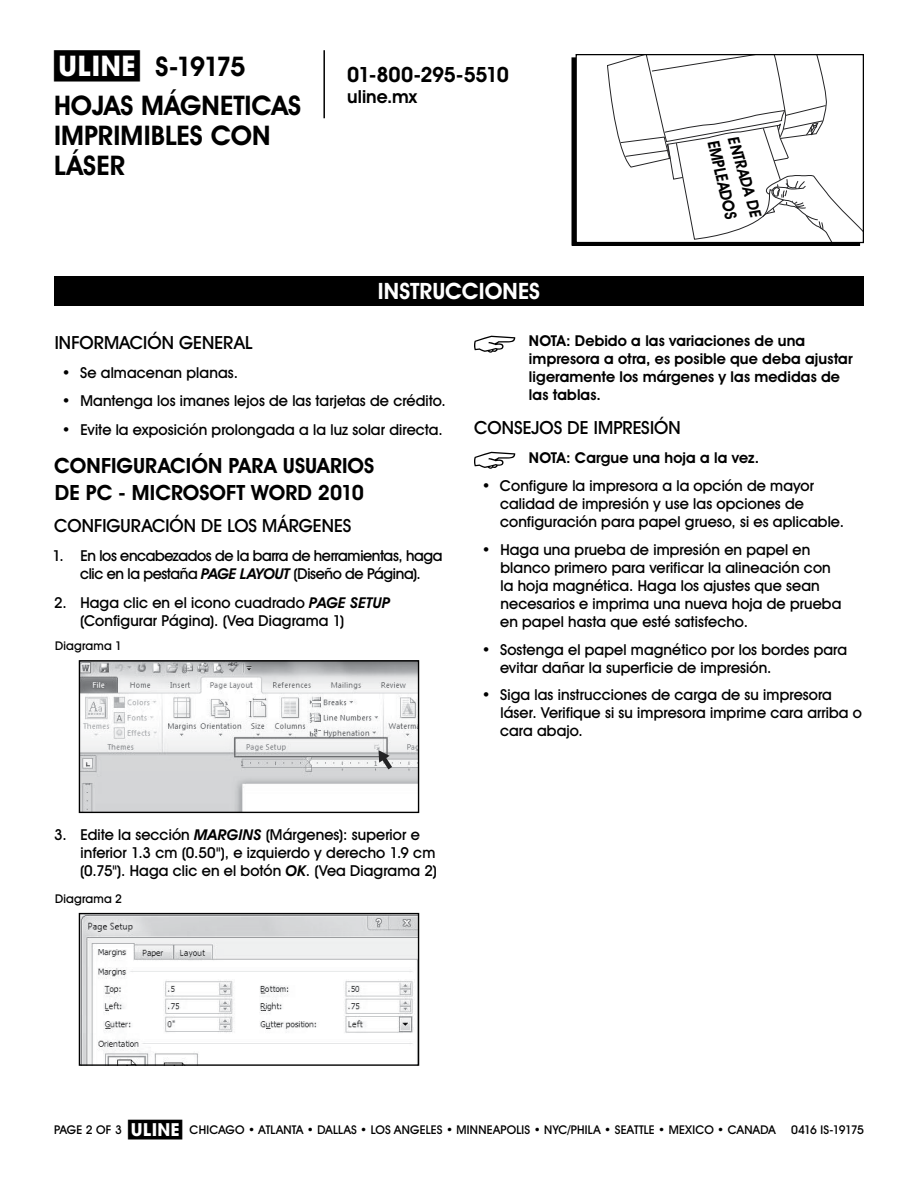
<style>
.page{position:relative;width:918px;height:1188px;background:#fff}
.page>*{position:absolute;margin:0;border:0;box-sizing:border-box;transform-origin:0 0}
.t1{font:700 27px/30px "Uline Two Knine";letter-spacing:.005em;color:#000}
.t2{font:700 22.5px "Uline Two Knine";color:#fff}
.t3{font:700 21px/27px "Uline Two Knine";color:#000}
.t4{font:700 21px "Uline Two Knine";letter-spacing:-.025em;color:#000}
.t5{font:18px "Uline Two Knine";letter-spacing:.005em;color:#000}
.t6{font:700 18px "Uline Two Knine";color:#000}
.t7{font:700 16.35px "Uline Two Knine";color:#000;scale:.92 1}
.t8{font:700 15.75px "Uline Two Knine";color:#000;scale:.95 1}
.t9{font:15px/18px "Uline Two Knine";letter-spacing:.005em;color:#000}
.t10{font:700 15px/18px "Uline Two Knine";letter-spacing:.005em;color:#000}
.t11{font:15px/18px "Uline Two Knine";letter-spacing:-.025em;color:#000;text-align:center}
.t12{font:12px "Uline Two Knine";letter-spacing:.015em;color:#000}
.t13{font:12px "Uline Two Knine";letter-spacing:-.06em;color:#000}
.s1{font-size:28.5px}
.s2{font-style:italic}
.s3{font-size:18px}
</style>
<div class="page">
<hr style="left:323px;top:50px;width:2px;height:68px;background:#000">
<svg style="left:607px;top:56px;width:255px;height:185px"></svg>
<div style="left:576px;top:54px;width:288px;height:189px;border:1px solid #000"></div>
<div style="left:54px;top:276px;width:810px;height:30px;background:#000"></div>
<svg style="left:474px;top:336px;width:41px;height:17px"></svg>
<svg style="left:474px;top:452px;width:41px;height:17px"></svg>
<img style="left:81px;top:662px;width:336px;height:149px">
<svg style="left:379px;top:750px;width:13px;height:19px"></svg>
<div style="left:79px;top:660px;width:340px;height:153px;border:1px solid #000"></div>
<img style="left:81px;top:915px;width:336px;height:149px">
<div style="left:79px;top:913px;width:340px;height:153px;border:1px solid #000"></div>
<h1 class="t1" style="left:54px;top:51px;width:193px"><span class="s1">π</span> S-19175</h1>
<h1 class="t1" style="left:54px;top:90px;width:249px">HOJAS MÁGNETICAS<br>IMPRIMIBLES CON<br>LÁSER</h1>
<h3 class="t4" style="left:347px;top:62px;width:163px">01-800-295-5510</h3>
<p class="t6" style="left:347px;top:86px;width:71px">uline.mx</p>
<h2 class="t2" style="left:378px;top:278px;width:164px">INSTRUCCIONES</h2>
<p class="t8" style="left:742px;top:134px;width:89px;rotate:74deg">ENTRADA DE</p>
<p class="t7" style="left:723px;top:138px;width:89px;rotate:77deg">EMPLEADOS</p>
<p class="t5" style="left:55px;top:331px;width:199px">INFORMACIÓN GENERAL</p>
<p class="t9" style="left:62px;top:363px;width:178px">• Se almacenan planas.</p>
<p class="t9" style="left:62px;top:392px;width:386px">• Mantenga los imanes lejos de las tarjetas de crédito.</p>
<p class="t9" style="left:62px;top:421px;width:382px">• Evite la exposición prolongada a la luz solar directa.</p>
<h3 class="t3" style="left:54px;top:452px;width:321px">CONFIGURACIÓN PARA USUARIOS<br>DE PC - MICROSOFT WORD 2010</h3>
<p class="t5" style="left:54px;top:515px;width:299px">CONFIGURACIÓN DE LOS MÁRGENES</p>
<p class="t11" style="left:53px;top:547px;width:391px">1. En los encabezados de la barra de herramientas, haga clic en la pestaña <span class="s2">PAGE LAYOUT</span> (Diseño de Página).</p>
<p class="t9" style="left:80px;top:593px;width:312px;text-indent:-26px">2. Haga clic en el icono cuadrado <span class="s2">PAGE SETUP </span>(Configurar Página). (Vea Diagrama 1)</p>
<p class="t12" style="left:55px;top:638px;width:68px">Diagrama 1</p>
<p class="t10" style="left:529px;top:332px;width:325px">NOTA: Debido a las variaciones de una impresora a otra, es posible que deba ajustar ligeramente los márgenes y las medidas de las tablas.</p>
<p class="t5" style="left:474px;top:416px;width:208px">CONSEJOS DE IMPRESIÓN</p>
<p class="t10" style="left:529px;top:448px;width:232px">NOTA: Cargue una hoja a la vez.</p>
<p class="t9" style="left:500px;top:477px;width:345px;text-indent:-18px">• Configure la impresora a la opción de mayor calidad de impresión y use las opciones de configuración para papel grueso, si es aplicable.</p>
<p class="t9" style="left:500px;top:541px;width:343px;text-indent:-18px">• Haga una prueba de impresión en papel en blanco primero para verificar la alineación con la hoja magnética. Haga los ajustes que sean necesarios e imprima una nueva hoja de prueba en papel hasta que esté satisfecho.</p>
<p class="t9" style="left:500px;top:640px;width:348px;text-indent:-18px">• Sostenga el papel magnético por los bordes para evitar dañar la superficie de impresión.</p>
<p class="t9" style="left:500px;top:686px;width:363px;text-indent:-18px">• Siga las instrucciones de carga de su impresora láser. Verifique si su impresora imprime cara arriba o cara abajo.</p>
<p class="t9" style="left:80px;top:825px;width:358px;text-indent:-26px">3. Edite la sección <span class="s2">MARGINS</span> (Márgenes): superior e inferior 1.3 cm (0.50"), e izquierdo y derecho 1.9 cm (0.75"). Haga clic en el botón <span class="s2">OK</span>. (Vea Diagrama 2)</p>
<p class="t12" style="left:55px;top:891px;width:68px">Diagrama 2</p>
<p class="t12" style="left:128px;top:1122px;width:649px"><span class="s3">π</span> CHICAGO • ATLANTA • DALLAS • LOS ANGELES • MINNEAPOLIS • NYC/PHILA • SEATTLE • MEXICO • CANADA</p>
<p class="t12" style="left:54px;top:1122px;width:69px">PAGE 2 OF 3</p>
<p class="t13" style="left:791px;top:1122px;width:74px">0416 IS-19175</p>
</div>
